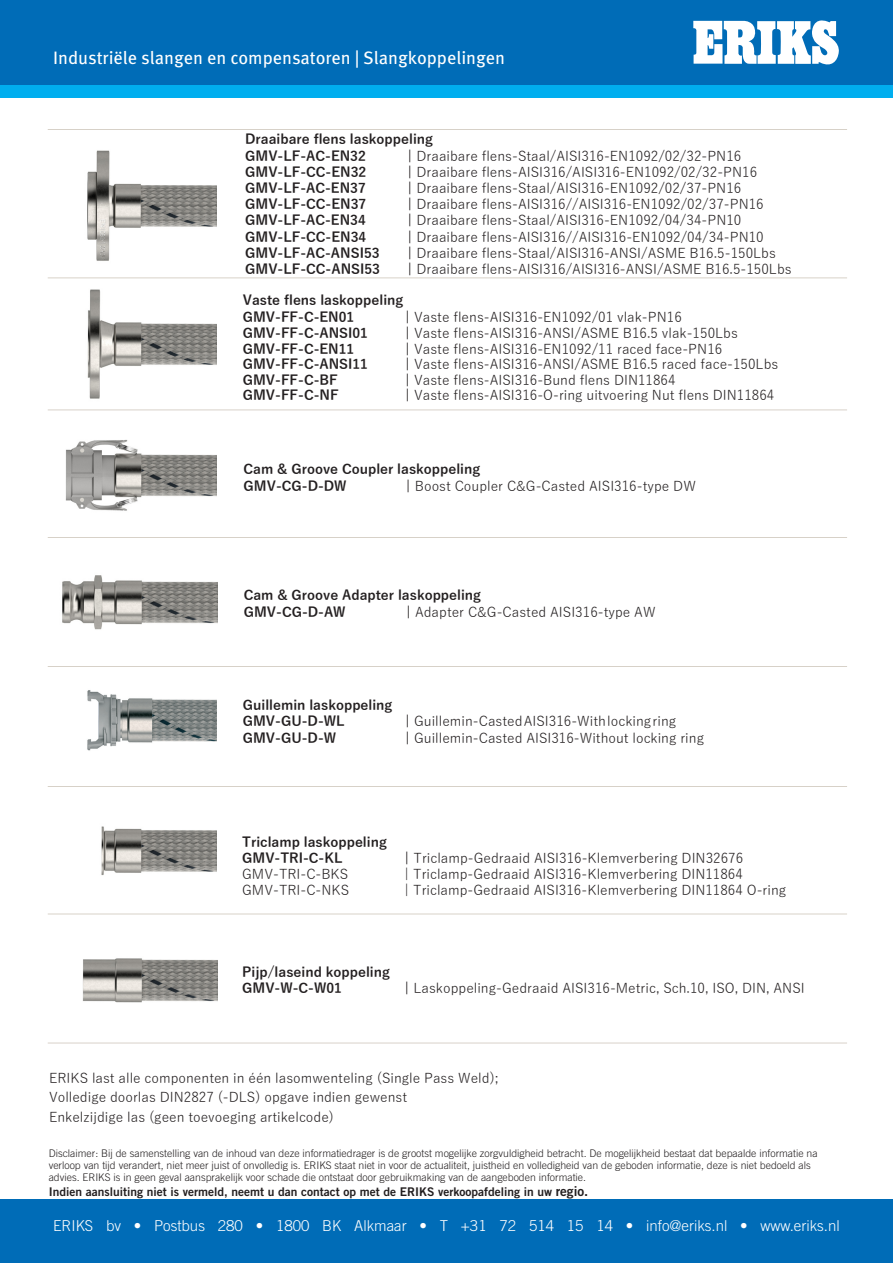
<style>
.page{position:relative;width:893px;height:1263px;background:#fff}
.page>*{position:absolute;margin:0;border:0;box-sizing:border-box;transform-origin:0 0}
.t1{font:18px "Meta OT";color:#fff}
.t2{font:300 15px "Trade Gothic LT Std";color:#fff}
.t3{font:13.5px/19.5px "Yu Gothic";color:#231f20}
.t4{font:700 13.5px/16.8px "Yu Gothic";color:#231f20}
.t5{font:12px "Trade Gothic LT Std Bd 2";color:#231f20}
.t6{font:300 10.5px/12px "Trade Gothic LT Std";color:#231f20}
.s1{font-weight:700}
.s2{font-size:13.5px}
</style>
<div class="page">
<div style="left:0;top:0;width:893px;height:85px;background:#006cb7"></div>
<div style="left:0;top:85px;width:893px;height:13px;background:#00aeef"></div>
<div style="left:0;top:1199px;width:893px;height:64px;background:#006cb7"></div>
<svg style="left:693px;top:21px;width:145px;height:44px"></svg>
<img style="left:82px;top:958px;width:135px;height:45px">
<img style="left:87px;top:150px;width:130px;height:111px">
<img style="left:87px;top:289px;width:130px;height:110px">
<img style="left:101px;top:826px;width:116px;height:50px">
<img style="left:62px;top:575px;width:155px;height:55px">
<img style="left:65px;top:440px;width:152px;height:71px">
<hr style="left:48px;top:277px;width:799px;height:2px;background:#cbc2b7">
<hr style="left:48px;top:409px;width:799px;height:2px;background:#cbc2b7">
<hr style="left:48px;top:537px;width:799px;height:1px;background:#cbc2b7">
<hr style="left:48px;top:786px;width:799px;height:1px;background:#cbc2b7">
<hr style="left:48px;top:913px;width:799px;height:2px;background:#cbc2b7">
<hr style="left:48px;top:1042px;width:799px;height:2px;background:#cbc2b7">
<hr style="left:48px;top:129px;width:799px;height:1px;background:#cbc2b7">
<hr style="left:48px;top:666px;width:799px;height:1px;background:#cbc2b7">
<img style="left:87px;top:690px;width:130px;height:61px">
<h1 class="t1" style="left:53px;top:47px;width:453px">Industriële slangen en compensatoren | Slangkoppelingen</h1>
<p class="t4" style="left:245px;top:131px;width:189px">Draaibare flens laskoppeling<br>GMV-LF-AC-EN32</p>
<p class="t3" style="left:407px;top:144px;width:336px"><span class="s1">|</span> Draaibare flens-Staal/AISI316-EN1092/02/32-PN16</p>
<p class="t4" style="left:245px;top:164px;width:122px">GMV-LF-CC-EN32</p>
<p class="t3" style="left:407px;top:160px;width:352px"><span class="s1">|</span> Draaibare flens-AISI316/AISI316-EN1092/02/32-PN16</p>
<p class="t4" style="left:245px;top:180px;width:122px">GMV-LF-AC-EN37</p>
<p class="t3" style="left:407px;top:176px;width:336px"><span class="s1">|</span> Draaibare flens-Staal/AISI316-EN1092/02/37-PN16</p>
<p class="t4" style="left:245px;top:196px;width:122px">GMV-LF-CC-EN37</p>
<p class="t3" style="left:407px;top:193px;width:358px"><span class="s1">|</span> Draaibare flens-AISI316//AISI316-EN1092/02/37-PN16</p>
<p class="t4" style="left:245px;top:212px;width:122px">GMV-LF-AC-EN34</p>
<p class="t3" style="left:407px;top:209px;width:336px"><span class="s1">|</span> Draaibare flens-Staal/AISI316-EN1092/04/34-PN10</p>
<p class="t4" style="left:245px;top:229px;width:122px">GMV-LF-CC-EN34</p>
<p class="t3" style="left:407px;top:225px;width:358px"><span class="s1">|</span> Draaibare flens-AISI316//AISI316-EN1092/04/34-PN10</p>
<p class="t4" style="left:245px;top:245px;width:136px">GMV-LF-AC-ANSI53</p>
<p class="t3" style="left:407px;top:241px;width:370px"><span class="s1">|</span> Draaibare flens-Staal/AISI316-ANSI/ASME B16.5-150Lbs</p>
<p class="t4" style="left:245px;top:261px;width:136px">GMV-LF-CC-ANSI53</p>
<p class="t3" style="left:407px;top:257px;width:386px"><span class="s1">|</span> Draaibare flens-AISI316/AISI316-ANSI/ASME B16.5-150Lbs</p>
<p class="t4" style="left:243px;top:292px;width:162px">Vaste flens laskoppeling<br>GMV-FF-C-EN01</p>
<p class="t3" style="left:405px;top:306px;width:279px"><span class="s1">|</span> Vaste flens-AISI316-EN1092/01 vlak-PN16</p>
<p class="t4" style="left:243px;top:325px;width:127px">GMV-FF-C-ANSI01</p>
<p class="t3" style="left:405px;top:322px;width:335px"><span class="s1">|</span> Vaste flens-AISI316-ANSI/ASME B16.5 vlak-150Lbs</p>
<p class="t4" style="left:243px;top:341px;width:113px">GMV-FF-C-EN11</p>
<p class="t3" style="left:405px;top:337px;width:319px"><span class="s1">|</span> Vaste flens-AISI316-EN1092/11 raced face-PN16</p>
<p class="t4" style="left:243px;top:356px;width:127px">GMV-FF-C-ANSI11</p>
<p class="t3" style="left:405px;top:353px;width:375px"><span class="s1">|</span> Vaste flens-AISI316-ANSI/ASME B16.5 raced face-150Lbs</p>
<p class="t4" style="left:243px;top:372px;width:96px">GMV-FF-C-BF</p>
<p class="t3" style="left:405px;top:368px;width:272px"><span class="s1">|</span> Vaste flens-AISI316-Bund flens DIN11864</p>
<p class="t4" style="left:243px;top:387px;width:97px">GMV-FF-C-NF</p>
<p class="t3" style="left:405px;top:384px;width:371px"><span class="s1">|</span> Vaste flens-AISI316-O-ring uitvoering Nut flens DIN11864</p>
<p class="t4" style="left:244px;top:461px;width:238px">Cam &amp; Groove Coupler laskoppeling<br>GMV-CG-D-DW</p>
<p class="t3" style="left:406px;top:475px;width:292px"><span class="s1">|</span> Boost Coupler C&amp;G-Casted AISI316-type DW</p>
<p class="t4" style="left:244px;top:587px;width:239px">Cam &amp; Groove Adapter laskoppeling<br>GMV-CG-D-AW</p>
<p class="t3" style="left:406px;top:600px;width:251px"><span class="s1">|</span> Adapter C&amp;G-Casted AISI316-type AW</p>
<p class="t4" style="left:243px;top:696px;width:151px">Guillemin laskoppeling<br>GMV-GU-D-WL</p>
<p class="t3" style="left:405px;top:710px;width:273px"><span class="s1">|</span> Guillemin-Casted AISI316-With locking ring</p>
<p class="t4" style="left:243px;top:730px;width:95px">GMV-GU-D-W</p>
<p class="t3" style="left:405px;top:727px;width:301px"><span class="s1">|</span> Guillemin-Casted AISI316-Without locking ring</p>
<p class="t4" style="left:242px;top:834px;width:146px;line-height:16.2px">Triclamp laskoppeling<br>GMV-TRI-C-KL</p>
<p class="t3" style="left:404px;top:847px;width:341px"><span class="s1">|</span> Triclamp-Gedraaid AISI316-Klemverbering DIN32676</p>
<p class="t3" style="left:242px;top:863px;width:108px">GMV-TRI-C-BKS</p>
<p class="t3" style="left:404px;top:863px;width:340px">| Triclamp-Gedraaid AISI316-Klemverbering DIN11864</p>
<p class="t3" style="left:242px;top:879px;width:109px">GMV-TRI-C-NKS</p>
<p class="t3" style="left:404px;top:879px;width:384px">| Triclamp-Gedraaid AISI316-Klemverbering DIN11864 O-ring</p>
<p class="t4" style="left:242px;top:964px;width:149px;line-height:16.2px">Pijp/laseind koppeling<br>GMV-W-C-W01</p>
<p class="t3" style="left:404px;top:977px;width:402px"><span class="s1">|</span> Laskoppeling-Gedraaid AISI316-Metric, Sch.10, ISO, DIN, ANSI</p>
<p class="t3" style="left:49px;top:1066px;width:451px">ERIKS last alle componenten in één lasomwenteling (Single Pass Weld);<br>Volledige doorlas DIN2827 (-DLS) opgave indien gewenst<br>Enkelzijdige las (geen toevoeging artikelcode)</p>
<p class="t6" style="left:49px;top:1147px;width:770px">Disclaimer: Bij de samenstelling van de inhoud van deze informatiedrager is de grootst mogelijke zorgvuldigheid betracht. De mogelijkheid bestaat dat bepaalde informatie na verloop van tijd verandert, niet meer juist of onvolledig is. ERIKS staat niet in voor de actualiteit, juistheid en volledigheid van de geboden informatie, deze is niet bedoeld als advies. ERIKS is in geen geval aansprakelijk voor schade die ontstaat door gebruikmaking van de aangeboden informatie.</p>
<p class="t5" style="left:49px;top:1184px;width:541px">Indien aansluiting niet is vermeld, neemt u dan contact op met de ERIKS verkoopafdeling in uw <span class="s2">regio.</span></p>
<p class="t2" style="left:53px;top:1217px;width:788px">ERIKS bv • Postbus 280 • 1800 BK Alkmaar • T +31 72 514 15 14 • info@eriks.nl • www.eriks.nl</p>
</div>
